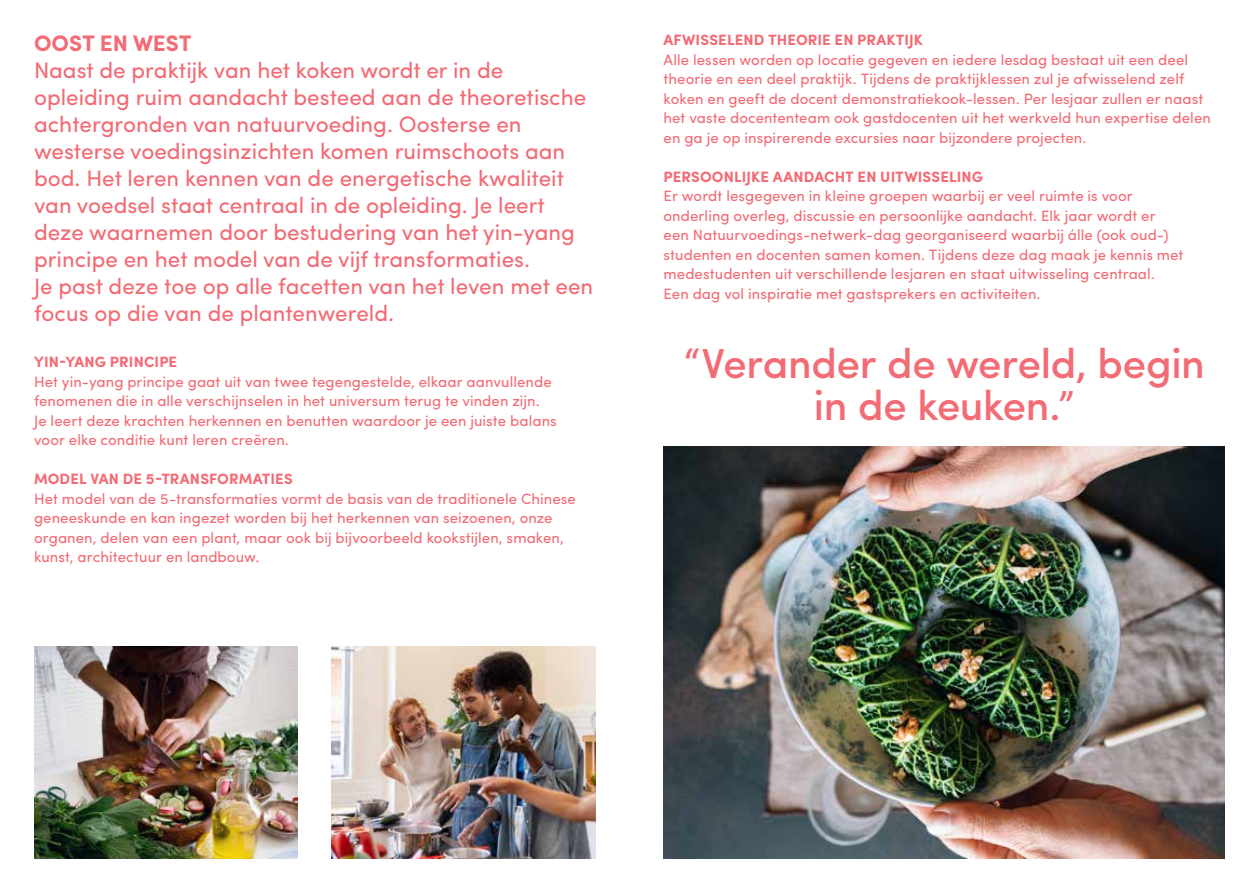
<style>
.page{position:relative;width:1259px;height:893px;background:#fff}
.page>*{position:absolute;margin:0;border:0;box-sizing:border-box;transform-origin:0 0}
.t1{font:500 42px/42px "Sofia Pro";letter-spacing:-.005em;color:#f26b75;text-align:center}
.t2{font:22.5px/27px "Sofia Pro";color:#f26b75}
.t3{font:700 22.5px "Sofia Pro";color:#f26b75}
.t4{font:15px/19.5px "Sofia Pro";letter-spacing:.005em;color:#f26b75}
.t5{font:700 15px "Sofia Pro";letter-spacing:.01em;color:#f26b75}
</style>
<div class="page">
<img style="left:332px;top:646px;width:263px;height:213px">
<img style="left:34px;top:646px;width:264px;height:213px">
<img style="left:663px;top:446px;width:562px;height:413px">
<h2 class="t3" style="left:34px;top:26px;width:159px">OOST EN WEST</h2>
<p class="t2" style="left:34px;top:55px;width:560px">Naast de praktijk van het koken wordt er in de opleiding ruim aandacht besteed aan de theoretische achtergronden van natuurvoeding. Oosterse en westerse voedingsinzichten komen ruimschoots aan bod. Het leren kennen van de energetische kwaliteit van voedsel staat centraal in de opleiding. Je leert deze waarnemen door bestudering van het yin-yang principe en het model van de vijf transformaties.<br>Je past deze toe op alle facetten van het leven met een focus op die van de plantenwereld.</p>
<p class="t5" style="left:34px;top:351px;width:145px">YIN-YANG PRINCIPE</p>
<p class="t4" style="left:34px;top:371px;width:524px">Het yin-yang principe gaat uit van twee tegengestelde, elkaar aanvullende fenomenen die in alle verschijnselen in het universum terug te vinden zijn.<br>Je leert deze krachten herkennen en benutten waardoor je een juiste balans voor elke conditie kunt leren creëren.</p>
<p class="t5" style="left:34px;top:468px;width:260px">MODEL VAN DE 5-TRANSFORMATIES</p>
<p class="t4" style="left:34px;top:488px;width:543px">Het model van de 5-transformaties vormt de basis van de traditionele Chinese geneeskunde en kan ingezet worden bij het herkennen van seizoenen, onze organen, delen van een plant, maar ook bij bijvoorbeeld kookstijlen, smaken, kunst, architectuur en landbouw.</p>
<p class="t5" style="left:663px;top:29px;width:261px">AFWISSELEND THEORIE EN PRAKTIJK</p>
<p class="t4" style="left:663px;top:49px;width:549px">Alle lessen worden op locatie gegeven en iedere lesdag bestaat uit een deel theorie en een deel praktijk. Tijdens de praktijklessen zul je afwisselend zelf koken en geeft de docent demonstratiekook-lessen. Per lesjaar zullen er naast het vaste docententeam ook gastdocenten uit het werkveld hun expertise delen en ga je op inspirerende excursies naar bijzondere projecten.</p>
<p class="t5" style="left:663px;top:165px;width:321px">PERSOONLIJKE AANDACHT EN UITWISSELING</p>
<p class="t4" style="left:663px;top:185px;width:521px">Er wordt lesgegeven in kleine groepen waarbij er veel ruimte is voor onderling overleg, discussie en persoonlijke aandacht. Elk jaar wordt er een Natuurvoedings-netwerk-dag georganiseerd waarbij álle (ook oud-) studenten en docenten samen komen. Tijdens deze dag maak je kennis met medestudenten uit verschillende lesjaren en staat uitwisseling centraal.<br>Een dag vol inspiratie met gastsprekers en activiteiten.</p>
<h1 class="t1" style="left:683px;top:339px;width:523px">“Verander de wereld, begin in de keuken.”</h1>
</div>
